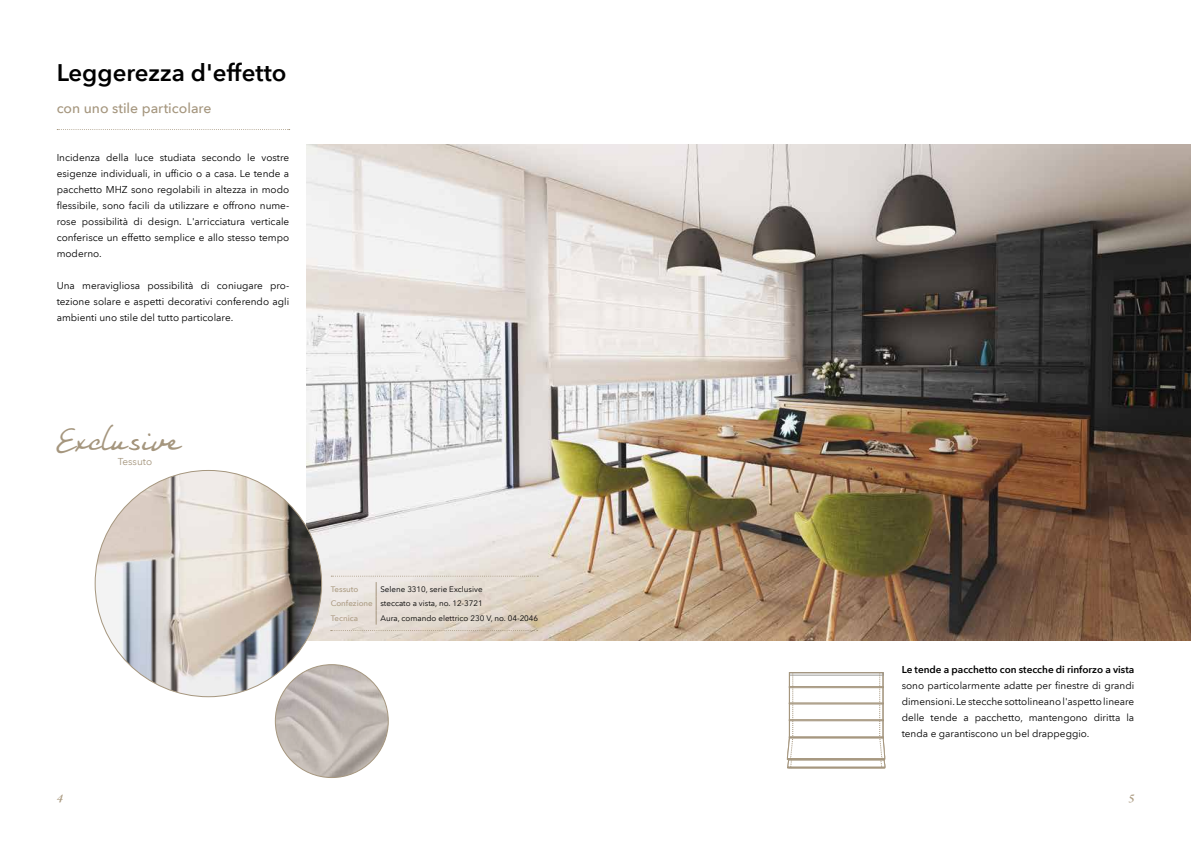
<style>
.page{position:relative;width:1191px;height:842px;background:#fff}
.page>*{position:absolute;margin:0;border:0;box-sizing:border-box;transform-origin:0 0}
.t1{font:31px "Night Wind Sent Sample";color:#a5967e}
.t2{font:600 24px "Avenir Next LT Com";color:#000}
.t3{font:500 14px "Avenir Next LT Com";color:#a5967e}
.t4{font:italic 600 12px "Garamond Premr Pro";color:#ad9d84}
.t5{font:10px/16px "Avenir Next LT Com";color:#000;text-align:justify}
.t6{font:600 10px "Avenir Next LT Com";color:#000}
.t7{font:10px "Avenir Next LT Com";color:#a5967e}
.t8{font:8px/14.2px "Avenir Next LT Com";color:#000;text-align:justify}
.t9{font:500 8px "Avenir Next LT Com";color:#ad9d84}
.s1{font-weight:500;color:#ad9d84}
</style>
<div class="page">
<img style="left:306px;top:145px;width:885px;height:495px">
<img style="left:275px;top:665px;width:113px;height:112px">
<svg style="left:57px;top:129px;width:233px;height:1px"></svg>
<svg style="left:331px;top:576px;width:207px;height:55px;background:#e3dad0"></svg>
<img style="left:95px;top:470px;width:227px;height:227px;border-radius:113px">
<svg style="left:786px;top:673px;width:99px;height:96px"></svg>
<div style="left:787px;top:758px;width:98px;height:2px;border:1px solid #a5967e"></div>
<div style="left:787px;top:767px;width:98px;height:1px;border:1px solid #a5967e"></div>
<div style="left:789px;top:736px;width:94px;height:2px;border:1px solid #a5967e"></div>
<div style="left:789px;top:719px;width:94px;height:2px;border:1px solid #a5967e"></div>
<div style="left:789px;top:703px;width:94px;height:1px;border:1px solid #a5967e"></div>
<div style="left:789px;top:686px;width:94px;height:2px;border:1px solid #a5967e"></div>
<svg style="left:128px;top:439px;width:12px;height:11px"></svg>
<h2 class="t2" style="left:57px;top:58px;width:231px">Leggerezza d'effetto</h2>
<h3 class="t3" style="left:57px;top:100px;width:156px">con uno stile particolare</h3>
<p class="t5" style="left:57px;top:150px;width:234px">Incidenza della luce studiata secondo le vostre esigenze individuali, in ufficio o a casa. Le tende a pacchetto MHZ sono regolabili in altezza in modo flessibile, sono facili da utilizzare e offrono nume&shy;rose possibilità di design. L'arricciatura verticale conferisce un effetto semplice e allo stesso tempo moderno.</p>
<p class="t5" style="left:57px;top:278px;width:234px">Una meravigliosa possibilità di coniugare pro&shy;tezione solare e aspetti decorativi conferendo agli ambienti uno stile del tutto particolare.</p>
<h1 class="t1" style="left:56px;top:422px;width:126px">Exclu ive</h1>
<p class="t7" style="left:118px;top:456px;width:36px">Tessuto</p>
<p class="t8" style="left:331px;top:582px;width:153px;text-indent:50px">Selene 3310, serie Exclusive <span class="s1">Confezione</span> steccato a vista, no. 12-3721<br><span class="s1">Tecnica</span></p>
<p class="t9" style="left:331px;top:585px;width:29px">Tessuto</p>
<p class="t8" style="left:380px;top:611px;width:159px">Aura, comando elettrico 230 V, no. 04-2046</p>
<p class="t6" style="left:901px;top:663px;width:234px">Le tende a pacchetto con stecche di rinforzo a vista</p>
<p class="t5" style="left:901px;top:678px;width:234px">sono particolarmente adatte per finestre di grandi dimensioni. Le stecche sottolineano l'aspetto lineare delle tende a pacchetto, mantengono diritta la tenda e garantiscono un bel drappeggio.</p>
<p class="t4" style="left:57px;top:790px;width:7px">4</p>
<p class="t4" style="left:1128px;top:790px;width:7px">5</p>
</div>
